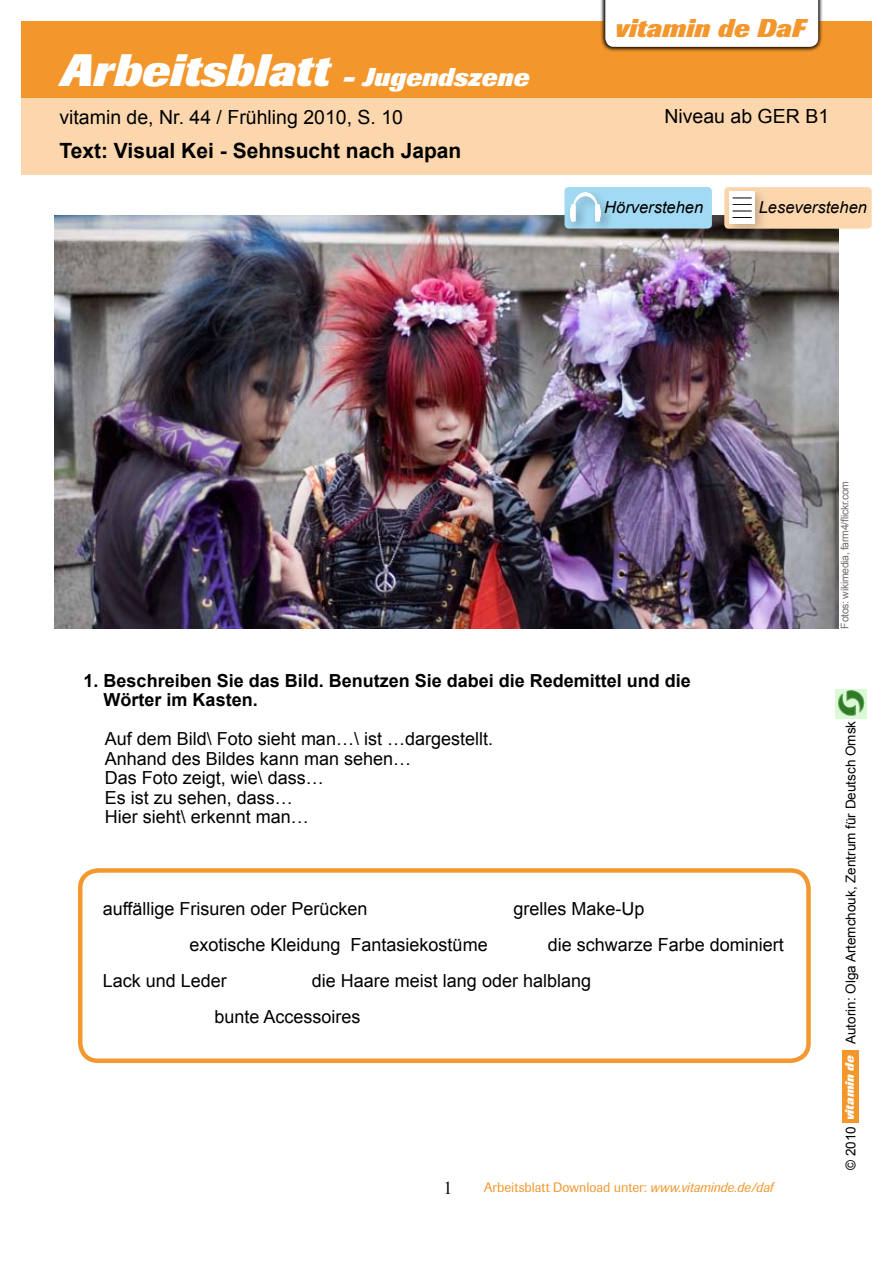
<style>
.page{position:relative;width:893px;height:1263px;background:#fff}
.page>*{position:absolute;margin:0;border:0;box-sizing:border-box;transform-origin:0 0}
.t1{font:italic 800 45px "Imago";color:#fff}
.t2{font:italic 800 25.5px "Imago";color:#fff}
.t3{font:italic 800 25.5px "Imago";letter-spacing:.005em;color:#f3972d}
.t4{font:700 21px "Arial";color:#000}
.t5{font:19.5px "Arial";color:#000}
.t6{font:18px/19.5px "Arial";color:#000}
.t7{font:700 18px/19.5px "Arial";color:#000}
.t8{font:italic 16.5px "Arial";color:#000}
.t9{font:13.5px "Arial";color:#000}
.t10{font:13.5px "Imago";color:#f3972d}
.t11{font:italic 800 12px "Imago";color:#fff}
.t12{font:10.5px "Arial";letter-spacing:-.03em;color:#707173}
.s1{font-style:italic}
</style>
<div class="page">
<img style="left:54px;top:216px;width:784px;height:412px">
<div style="left:21px;top:98px;width:851px;height:76px;background:#fcd7ae"></div>
<div style="left:21px;top:21px;width:851px;height:77px;background:#f3972d"></div>
<div style="left:600px;top:0;width:224px;height:52px;background:#000;opacity:.7"></div>
<div style="left:605px;top:0;width:213px;height:47px;background:#fff"></div>
<div style="left:724px;top:187px;width:148px;height:42px;background:#fcd7ae;border-radius:4px"></div>
<div style="left:723px;top:186px;width:46px;height:52px;background:#000;opacity:.22"></div>
<div style="left:729px;top:192px;width:26px;height:32px;background:#fff"></div>
<svg style="left:733px;top:211px;width:19px;height:7px"></svg>
<svg style="left:733px;top:198px;width:19px;height:7px"></svg>
<div style="left:842px;top:1050px;width:17px;height:72px;background:#f3972d"></div>
<img style="left:835px;top:689px;width:32px;height:29px">
<div style="left:564px;top:187px;width:148px;height:42px;background:#a2daf4;border-radius:4px"></div>
<div style="left:564px;top:187px;width:52px;height:49px;background:#000;opacity:.4"></div>
<div style="left:571px;top:205px;width:4px;height:16px;border:1px solid #fff"></div>
<div style="left:595px;top:205px;width:4px;height:16px;border:1px solid #fff"></div>
<svg style="left:573px;top:193px;width:24px;height:17px"></svg>
<div style="left:570px;top:207px;width:5px;height:12px;background:#fff;border-radius:50%"></div>
<div style="left:570px;top:207px;width:5px;height:12px;border:1px solid #fff;border-radius:50%"></div>
<div style="left:596px;top:207px;width:4px;height:12px;border:1px solid #fff;border-radius:50%"></div>
<div style="left:78px;top:868px;width:733px;height:195px;border:4px solid #f3982e;border-radius:18px"></div>
<h1 class="t1" style="left:60px;top:45px;width:271px">Arbeitsblatt</h1>
<h2 class="t2" style="left:362px;top:63px;width:183px">Thema Schule</h2>
<h2 class="t2" style="left:343px;top:63px;width:188px">- Jugendszene</h2>
<h2 class="t3" style="left:615px;top:13px;width:192px">vitamin de DaF</h2>
<p class="t5" style="left:59px;top:104px;width:345px">vitamin de, Nr. 44 / Frühling 2010, S. 10</p>
<p class="t5" style="left:664px;top:104px;width:166px">Niveau ab GER B1</p>
<p class="t4" style="left:60px;top:137px;width:403px">Text: Visual Kei - Sehnsucht nach Japan</p>
<p class="t8" style="left:604px;top:197px;width:101px">Hörverstehen</p>
<p class="t8" style="left:759px;top:197px;width:110px">Leseverstehen</p>
<p class="t12" style="left:838px;top:628px;width:149px;rotate:-90deg">Fotos: wikimedia, farm4/flickr.com</p>
<p class="t7" style="left:104px;top:671px;width:589px;text-indent:-20px">1. Beschreiben Sie das Bild. Benutzen Sie dabei die Redemittel und die<br>Wörter im Kasten.</p>
<p class="t6" style="left:105px;top:729px;width:390px">Auf dem Bild\ Foto sieht man…\ ist …dargestellt.<br>Anhand des Bildes kann man sehen…<br>Das Foto zeigt, wie\ dass…<br>Es ist zu sehen, dass…<br>Hier sieht\ erkennt man…</p>
<p class="t6" style="left:103px;top:899px;width:266px">auffällige Frisuren oder Perücken</p>
<p class="t6" style="left:513px;top:899px;width:133px">grelles Make-Up</p>
<p class="t6" style="left:189px;top:935px;width:300px">exotische Kleidung Fantasiekostüme</p>
<p class="t6" style="left:548px;top:935px;width:238px">die schwarze Farbe dominiert</p>
<p class="t6" style="left:103px;top:971px;width:126px">Lack und Leder</p>
<p class="t6" style="left:215px;top:963px;width:378px;line-height:36px;text-indent:97px">die Haare meist lang oder halblang bunte Accessoires</p>
<p class="t10" style="left:484px;top:1180px;width:291px">Arbeitsblatt Download unter: <span class="s1">www.vitaminde.de/daf</span></p>
<p class="t9" style="left:842px;top:1044px;width:325px;rotate:-90deg">Autorin: Olga Artemchouk, Zentrum für Deutsch Omsk</p>
<p class="t11" style="left:843px;top:1120px;width:66px;rotate:-90deg">vitamin de</p>
<p class="t9" style="left:842px;top:1170px;width:45px;rotate:-90deg">© 2010</p>
</div>
